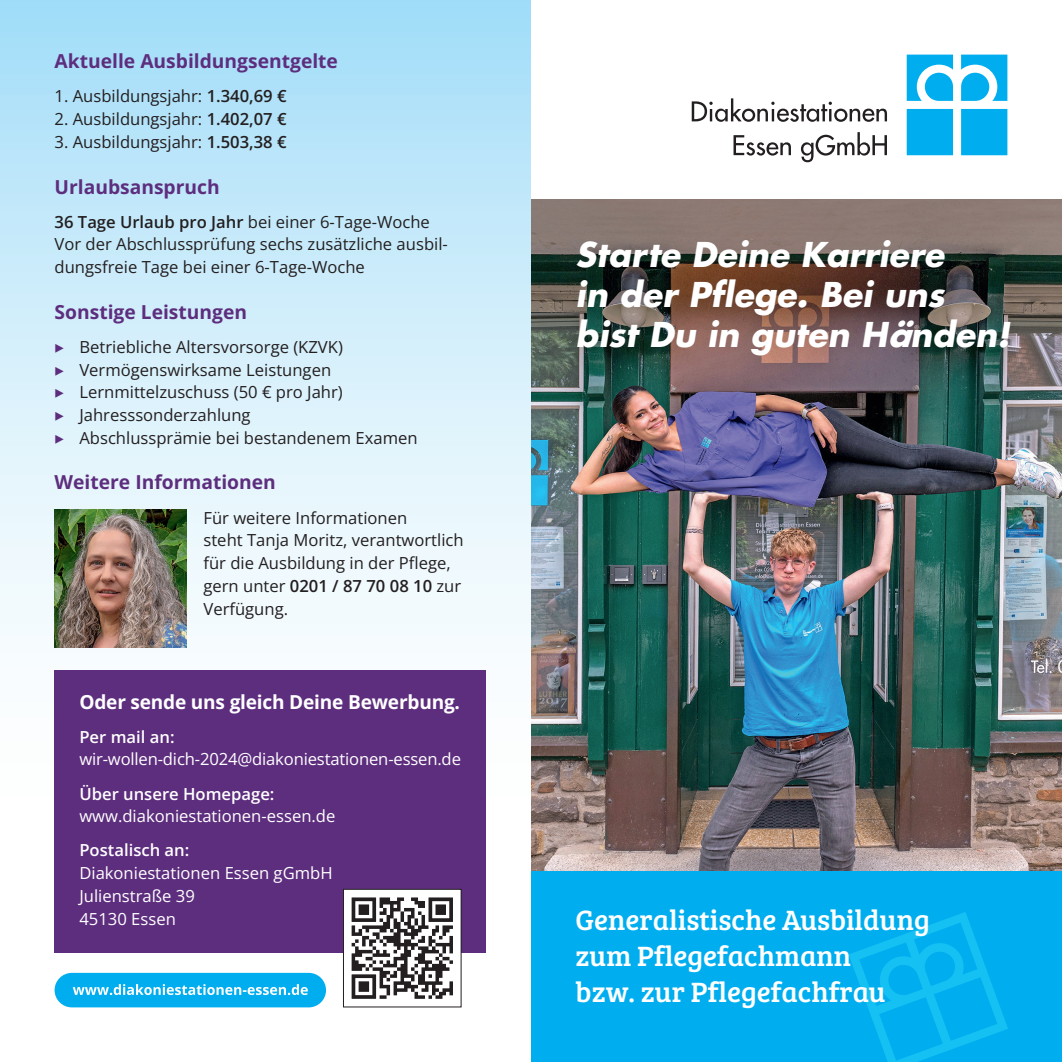
<style>
.page{position:relative;width:1062px;height:1062px;background:#fff}
.page>*{position:absolute;margin:0;border:0;box-sizing:border-box;transform-origin:0 0}
.t1{font:italic 700 33.25px/39.9px "Futura";color:#fff}
.t2{font:28.88px/35.9px "Bree Serif";color:#fff}
.t3{font:700 19.25px "Open Sans";color:#5e2e7e}
.t4{font:700 19.25px "Open Sans";letter-spacing:-.01em;color:#fff}
.t5{font:16.62px/22.8px "Open Sans";color:#231f20}
.t6{font:16.62px/22.8px "Open Sans";color:#fff}
.t7{font:600 16.62px "Open Sans";color:#fff}
.s1{font-weight:600}
.s2{font-family:"Source Sans Pro";color:#5e2e7e}
</style>
<div class="page">
<img style="left:531px;top:200px;width:531px;height:671px">
<div style="left:0;top:0;width:531px;height:832px;background:linear-gradient(to bottom,#a9e0f9,#fffffd)"></div>
<svg style="left:906px;top:55px;width:101px;height:100px"></svg>
<svg style="left:691px;top:98px;width:196px;height:64px"></svg>
<div style="left:531px;top:871px;width:531px;height:191px;background:#00aeef"></div>
<svg style="left:849px;top:912px;width:159px;height:150px"></svg>
<div style="left:55px;top:670px;width:431px;height:282px;background:#5e2e7e"></div>
<div style="left:343px;top:889px;width:118px;height:118px;background:#fff"></div>
<div style="left:343px;top:889px;width:118px;height:118px;border:1px solid #231f20"></div>
<svg style="left:351px;top:897px;width:102px;height:101px"></svg>
<div style="left:55px;top:972px;width:271px;height:35px;background:#00aeef;border-radius:17px"></div>
<svg style="left:73px;top:984px;width:235px;height:11px"></svg>
<img style="left:55px;top:509px;width:131px;height:138px">
<p class="t3" style="left:55px;top:48px;width:285px">Aktuelle Ausbildungsentgelte</p>
<p class="t5" style="left:55px;top:85px;width:233px">1. Ausbildungsjahr: <span class="s1">1.340,69 €</span></p>
<p class="t5" style="left:55px;top:107px;width:233px">2. Ausbildungsjahr: <span class="s1">1.402,07 €</span></p>
<p class="t5" style="left:55px;top:130px;width:233px">3. Ausbildungsjahr: <span class="s1">1.503,38 €</span></p>
<p class="t3" style="left:55px;top:173px;width:167px">Urlaubsanspruch</p>
<p class="t5" style="left:55px;top:210px;width:395px"><span class="s1">36 Tage Urlaub pro Jahr</span> bei einer 6-Tage-Woche<br>Vor der Abschlussprüfung sechs zusätzliche ausbil&shy;dungsfreie Tage bei einer 6-Tage-Woche</p>
<p class="t3" style="left:55px;top:298px;width:194px">Sonstige Leistungen</p>
<p class="t5" style="left:55px;top:335px;width:364px"><span class="s2">▶</span> Betriebliche Altersvorsorge (KZVK)<br><span class="s2">▶</span> Vermögenswirksame Leistungen<br><span class="s2">▶</span> Lernmittelzuschuss (50 € pro Jahr)<br><span class="s2">▶</span> Jahresssonderzahlung<br><span class="s2">▶</span> Abschlussprämie bei bestandenem Examen</p>
<p class="t3" style="left:55px;top:469px;width:223px">Weitere Informationen</p>
<p class="t5" style="left:203px;top:505px;width:262px">Für weitere Informationen<br>steht Tanja Moritz, verantwortlich für die Ausbildung in der Pflege, gern unter <span class="s1">0201 / 87 70 08 10</span> zur<br>Verfügung.</p>
<p class="t4" style="left:79px;top:688px;width:382px">Oder sende uns gleich Deine Bewerbung.</p>
<p class="t7" style="left:79px;top:725px;width:97px">Per mail an:</p>
<p class="t6" style="left:79px;top:747px;width:383px">wir-wollen-dich-2024@diakoniestationen-essen.de</p>
<p class="t7" style="left:79px;top:782px;width:197px">Über unsere Homepage:</p>
<p class="t6" style="left:79px;top:804px;width:258px">www.diakoniestationen-essen.de</p>
<p class="t7" style="left:79px;top:839px;width:111px">Postalisch an:</p>
<p class="t6" style="left:79px;top:861px;width:255px">Diakoniestationen Essen gGmbH<br>Julienstraße 39<br>45130 Essen</p>
<h1 class="t1" style="left:575px;top:234px;width:436px">Starte Deine Karriere<br>in der Pflege. Bei uns bist Du in guten Händen!</h1>
<h2 class="t2" style="left:575px;top:901px;width:355px">Generalistische Ausbildung zum Pflegefachmann<br>bzw. zur Pflegefachfrau</h2>
</div>
